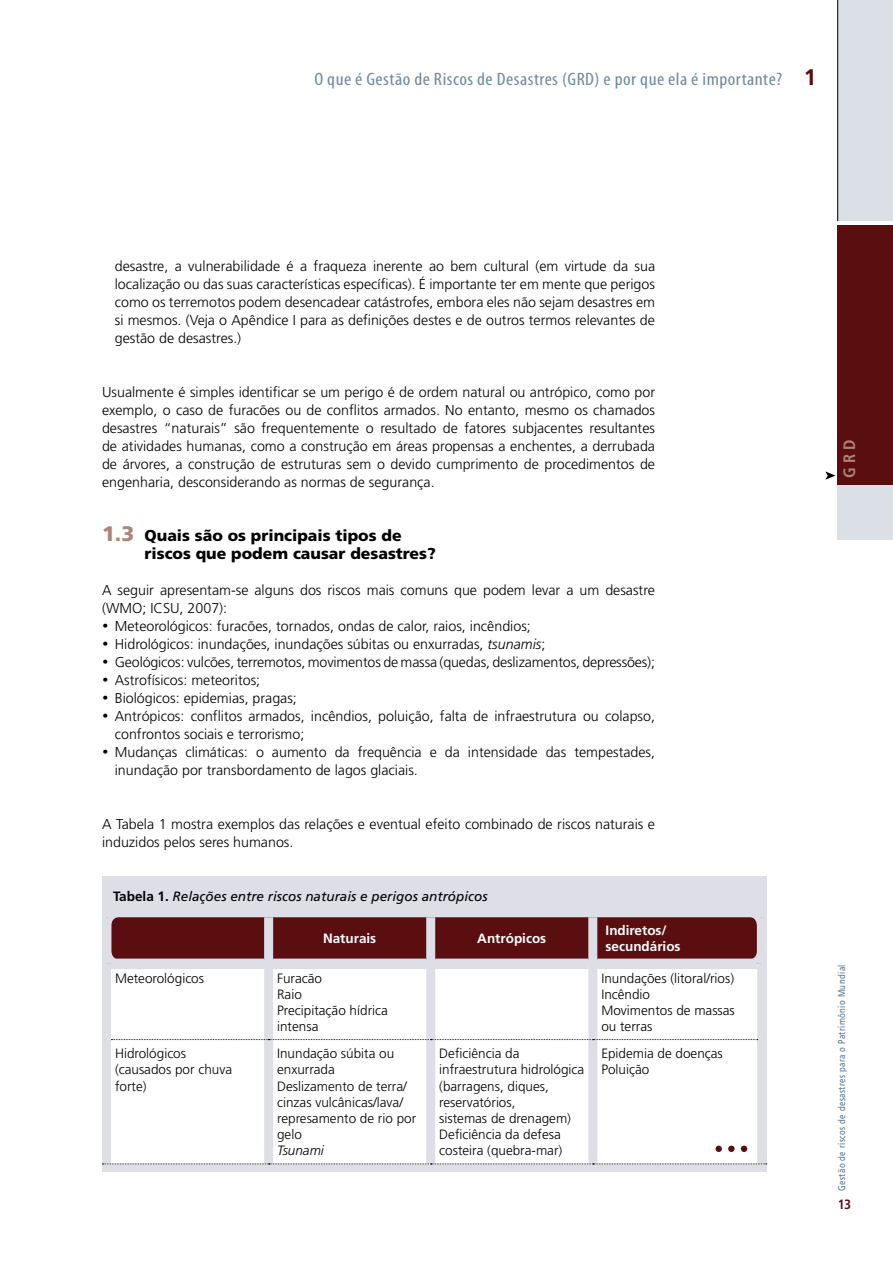
<style>
.page{position:relative;width:893px;height:1263px;background:#fff}
.page>*{position:absolute;margin:0;border:0;box-sizing:border-box;transform-origin:0 0}
.t1{font:condensed 18px "Myriad";letter-spacing:.025em;color:#7289a3;scale:1.1 1}
.t2{font:700 condensed 16.5px "Frutiger";color:#ad8578}
.t3{font:900 15.75px/18px "Frutiger";color:#000}
.t4{font:300 14.25px/18px "Frutiger";color:#000}
.t5{font:300 13.5px/16.2px "Frutiger";color:#000}
.t6{font:italic 13.5px "Frutiger";color:#000}
.t7{font:700 13.5px/16.2px "Frutiger";color:#fff}
.t8{font:italic 300 13.5px "Frutiger";color:#000}
.t9{font:700 condensed 13.5px "Frutiger";color:#5b0e10}
.t10{font:9.75px "Frutiger";letter-spacing:.05em;color:#587592;scale:.8 1}
.s1{font-family:"Frutiger";font-weight:700;font-stretch:normal;font-size:22.5px;color:#5b0e10}
.s2{font-size:21px;color:#ad8578}
.s3{font-style:italic}
.s4{font-weight:700;font-style:normal}
</style>
<div class="page">
<svg style="left:825px;top:471px;width:10px;height:9px"></svg>
<div style="left:838px;top:485px;width:55px;height:55px;background:#dbdfe6"></div>
<div style="left:838px;top:0;width:55px;height:221px;background:#dbdfe6"></div>
<hr style="left:837px;top:0;width:1px;height:221px;background:#000">
<div style="left:838px;top:225px;width:55px;height:260px;background:#5b0e10"></div>
<div style="left:102px;top:876px;width:664px;height:295px;background:#dedfe6"></div>
<div style="left:112px;top:918px;width:644px;height:40px;background:#5b0e10"></div>
<div style="left:111px;top:969px;width:646px;height:194px;background:#fff"></div>
<div style="left:264px;top:917px;width:9px;height:47px;background:#dedfe6"></div>
<div style="left:426px;top:917px;width:9px;height:47px;background:#dedfe6"></div>
<div style="left:588px;top:917px;width:9px;height:47px;background:#dedfe6"></div>
<div style="left:264px;top:964px;width:9px;height:75px;background:#dedfe6"></div>
<div style="left:426px;top:964px;width:9px;height:75px;background:#dedfe6"></div>
<div style="left:588px;top:964px;width:9px;height:75px;background:#dedfe6"></div>
<div style="left:264px;top:1040px;width:9px;height:123px;background:#dedfe6"></div>
<div style="left:426px;top:1040px;width:9px;height:123px;background:#dedfe6"></div>
<div style="left:588px;top:1040px;width:9px;height:123px;background:#dedfe6"></div>
<svg style="left:111px;top:1039px;width:647px;height:1px"></svg>
<svg style="left:102px;top:1163px;width:665px;height:1px"></svg>
<div style="left:105px;top:911px;width:658px;height:55px;border:6px solid #dedfe6;border-radius:12px"></div>
<div style="left:715px;top:1145px;width:7px;height:7px;background:#5b0e10;border-radius:50%"></div>
<div style="left:728px;top:1145px;width:7px;height:7px;background:#5b0e10;border-radius:50%"></div>
<div style="left:741px;top:1145px;width:6px;height:7px;background:#5b0e10;border-radius:50%"></div>
<p class="t1" style="left:314px;top:70px;width:458px">O que é Gestão de Riscos de Desastres (GRD) e por que ela é importante? <span class="s1">1</span></p>
<p class="t4" style="left:115px;top:257px;width:542px;text-align:justify">desastre, a vulnerabilidade é a fraqueza inerente ao bem cultural (em virtude da sua localização ou das suas características específicas). É importante ter em mente que perigos como os terremotos podem desencadear catástrofes, embora eles não sejam desastres em si mesmos. (Veja o Apêndice I para as definições destes e de outros termos relevantes de gestão de desastres.)</p>
<p class="t4" style="left:102px;top:383px;width:555px;text-align:justify">Usualmente é simples identificar se um perigo é de ordem natural ou antrópico, como por exemplo, o caso de furacões ou de conflitos armados. No entanto, mesmo os chamados desastres “naturais” são frequentemente o resultado de fatores subjacentes resultantes de atividades humanas, como a construção em áreas propensas a enchentes, a derrubada de árvores, a construção de estruturas sem o devido cumprimento de procedimentos de engenharia, desconsiderando as normas de segurança.</p>
<p class="t3" style="left:145px;top:526px;width:293px;text-indent:-43px"><span class="s2">1.3</span> Quais são os principais tipos de riscos que podem causar desastres?</p>
<p class="t4" style="left:102px;top:581px;width:554px">A seguir apresentam-se alguns dos riscos mais comuns que podem levar a um desastre (WMO; ICSU, 2007):</p>
<p class="t4" style="left:102px;top:617px;width:430px">• Meteorológicos: furacões, tornados, ondas de calor, raios, incêndios;</p>
<p class="t4" style="left:102px;top:635px;width:445px">• Hidrológicos: inundações, inundações súbitas ou enxurradas, <span class="s3">tsunamis</span>;</p>
<p class="t4" style="left:102px;top:653px;width:554px">• Geológicos: vulcões, terremotos, movimentos de massa (quedas, deslizamentos, depressões);</p>
<p class="t4" style="left:102px;top:671px;width:160px">• Astrofísicos: meteoritos;</p>
<p class="t4" style="left:102px;top:689px;width:196px">• Biológicos: epidemias, pragas;</p>
<p class="t4" style="left:115px;top:707px;width:542px;text-indent:-13px">• Antrópicos: conflitos armados, incêndios, poluição, falta de infraestrutura ou colapso, confrontos sociais e terrorismo;</p>
<p class="t4" style="left:115px;top:743px;width:542px;text-indent:-13px">• Mudanças climáticas: o aumento da frequência e da intensidade das tempestades, inundação por transbordamento de lagos glaciais.</p>
<p class="t4" style="left:102px;top:815px;width:555px">A Tabela 1 mostra exemplos das relações e eventual efeito combinado de riscos naturais e induzidos pelos seres humanos.</p>
<p class="t6" style="left:113px;top:888px;width:376px"><span class="s4">Tabela 1.</span> Relações entre riscos naturais e perigos antrópicos</p>
<p class="t7" style="left:323px;top:930px;width:55px">Naturais</p>
<p class="t7" style="left:477px;top:930px;width:70px">Antrópicos</p>
<p class="t7" style="left:606px;top:922px;width:76px">Indiretos/ secundários</p>
<p class="t5" style="left:115px;top:970px;width:91px">Meteorológicos</p>
<p class="t5" style="left:277px;top:970px;width:112px">Furacão<br>Raio<br>Precipitação hídrica intensa</p>
<p class="t5" style="left:601px;top:970px;width:135px">Inundações (litoral/rios)<br>Incêndio<br>Movimentos de massas ou terras</p>
<p class="t5" style="left:115px;top:1046px;width:119px">Hidrológicos (causados por chuva forte)</p>
<p class="t5" style="left:277px;top:1046px;width:141px">Inundação súbita ou enxurrada<br>Deslizamento de terra/ cinzas vulcânicas/lava/ represamento de rio por gelo</p>
<p class="t8" style="left:277px;top:1143px;width:48px">Tsunami</p>
<p class="t5" style="left:439px;top:1046px;width:147px">Deficiência da infraestrutura hidrológica (barragens, diques, reservatórios,<br>sistemas de drenagem)<br>Deficiência da defesa costeira (quebra-mar)</p>
<p class="t5" style="left:601px;top:1046px;width:123px">Epidemia de doenças<br>Poluição</p>
<p class="t2" style="left:840px;top:478px;width:40px;rotate:-90deg">GRD</p>
<p class="t10" style="left:836px;top:1191px;width:284px;rotate:-90deg">Gestão de riscos de desastres para o Patrimônio Mundial</p>
<p class="t9" style="left:838px;top:1197px;width:15px">13</p>
</div>
